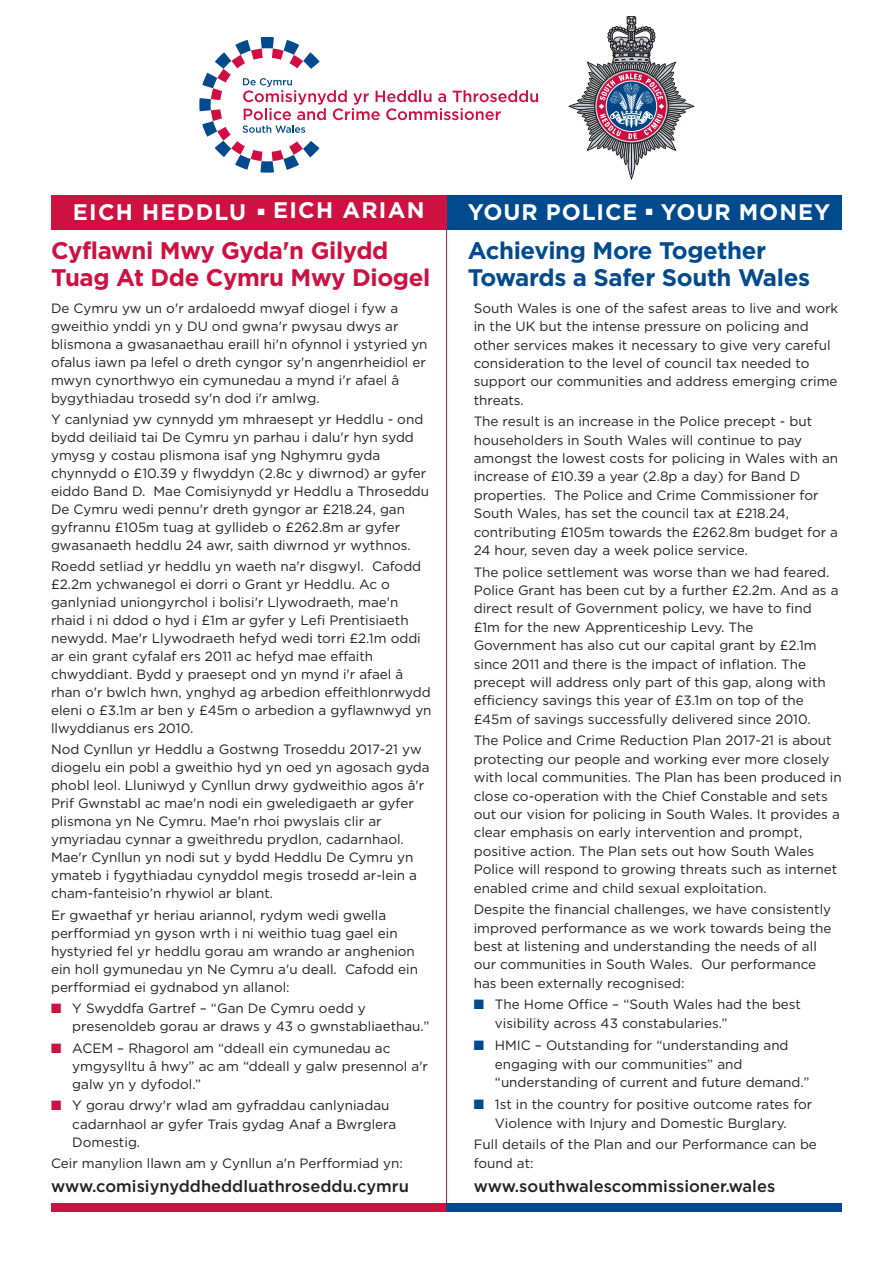
<style>
.page{position:relative;width:893px;height:1263px;background:#fff}
.page>*{position:absolute;margin:0;border:0;box-sizing:border-box;transform-origin:0 0}
.t1{font:700 24px/27px "Gotham";letter-spacing:-.015em;color:#cd1141}
.t2{font:700 24px/27px "Gotham";letter-spacing:-.015em;color:#004a8d}
.t3{font:700 22.5px "Gotham";letter-spacing:.04em;color:#fff}
.t4{font:500 16.5px "Gotham";color:#231f20}
.t5{font:13.5px/18.5px "Gotham";color:#231f20}
.s1{color:#cd1141}
.s2{color:#004a8d}
</style>
<div class="page">
<div style="left:446px;top:196px;width:396px;height:34px;background:#004a8d"></div>
<div style="left:51px;top:196px;width:395px;height:34px;background:#cd1141"></div>
<hr style="left:446px;top:196px;width:1px;height:1016px;background:#cd1141">
<svg style="left:199px;top:37px;width:339px;height:136px"></svg>
<svg style="left:569px;top:16px;width:125px;height:163px"></svg>
<div style="left:51px;top:1203px;width:395px;height:9px;background:#cd1141"></div>
<div style="left:446px;top:1203px;width:396px;height:9px;background:#004a8d"></div>
<h2 class="t3" style="left:73px;top:204px;width:175px">EICH HEDDLU</h2>
<h2 class="t3" style="left:258px;top:202px;width:168px">■ EICH ARIAN</h2>
<h2 class="t3" style="left:468px;top:204px;width:364px">YOUR POLICE ■ YOUR MONEY</h2>
<h1 class="t2" style="left:468px;top:239px;width:344px">Achieving More Together<br>Towards a Safer South Wales</h1>
<p class="t5" style="left:51px;top:300px;width:378px;line-height:18px">De Cymru yw un o'r ardaloedd mwyaf diogel i fyw a gweithio ynddi yn y DU ond gwna'r pwysau dwys ar blismona a gwasanaethau eraill hi'n ofynnol i ystyried yn ofalus iawn pa lefel o dreth cyngor sy'n angenrheidiol er mwyn cynorthwyo ein cymunedau a mynd i'r afael â bygythiadau trosedd sy'n dod i'r amlwg.</p>
<p class="t5" style="left:51px;top:411px;width:380px;line-height:18px">Y canlyniad yw cynnydd ym mhraesept yr Heddlu - ond bydd deiliaid tai De Cymru yn parhau i dalu'r hyn sydd ymysg y costau plismona isaf yng Nghymru gyda chynnydd o £10.39 y flwyddyn (2.8c y diwrnod) ar gyfer eiddo Band D. Mae Comisiynydd yr Heddlu a Throseddu De Cymru wedi pennu'r dreth gyngor ar £218.24, gan gyfrannu £105m tuag at gyllideb o £262.8m ar gyfer gwasanaeth heddlu 24 awr, saith diwrnod yr wythnos.</p>
<p class="t5" style="left:51px;top:558px;width:382px;line-height:18px">Roedd setliad yr heddlu yn waeth na'r disgwyl. Cafodd £2.2m ychwanegol ei dorri o Grant yr Heddlu. Ac o ganlyniad uniongyrchol i bolisi'r Llywodraeth, mae'n rhaid i ni ddod o hyd i £1m ar gyfer y Lefi Prentisiaeth newydd. Mae'r Llywodraeth hefyd wedi torri £2.1m oddi ar ein grant cyfalaf ers 2011 ac hefyd mae effaith chwyddiant. Bydd y praesept ond yn mynd i'r afael â rhan o'r bwlch hwn, ynghyd ag arbedion effeithlonrwydd eleni o £3.1m ar ben y £45m o arbedion a gyflawnwyd yn llwyddianus ers 2010.</p>
<p class="t5" style="left:51px;top:742px;width:380px;line-height:18px">Nod Cynllun yr Heddlu a Gostwng Troseddu 2017-21 yw diogelu ein pobl a gweithio hyd yn oed yn agosach gyda phobl leol. Lluniwyd y Cynllun drwy gydweithio agos â'r Prif Gwnstabl ac mae'n nodi ein gweledigaeth ar gyfer plismona yn Ne Cymru. Mae'n rhoi pwyslais clir ar ymyriadau cynnar a gweithredu prydlon, cadarnhaol.<br>Mae'r Cynllun yn nodi sut y bydd Heddlu De Cymru yn ymateb i fygythiadau cynyddol megis trosedd ar-lein a cham-fanteisio’n rhywiol ar blant.</p>
<p class="t5" style="left:51px;top:907px;width:369px;line-height:18px">Er gwaethaf yr heriau ariannol, rydym wedi gwella perfformiad yn gyson wrth i ni weithio tuag gael ein hystyried fel yr heddlu gorau am wrando ar anghenion ein holl gymunedau yn Ne Cymru a'u deall. Cafodd ein perfformiad ei gydnabod yn allanol:</p>
<p class="t5" style="left:72px;top:1000px;width:359px;text-indent:-21px"><span class="s1">■</span> Y Swyddfa Gartref – “Gan De Cymru oedd y presenoldeb gorau ar draws y 43 o gwnstabliaethau.”</p>
<p class="t5" style="left:72px;top:1040px;width:357px;text-indent:-21px"><span class="s1">■</span> ACEM – Rhagorol am “ddeall ein cymunedau ac ymgysylltu â hwy” ac am “ddeall y galw presennol a'r galw yn y dyfodol.”</p>
<p class="t5" style="left:72px;top:1097px;width:325px;text-indent:-21px"><span class="s1">■</span> Y gorau drwy'r wlad am gyfraddau canlyniadau cadarnhaol ar gyfer Trais gydag Anaf a Bwrglera<br>Domestig.</p>
<p class="t5" style="left:51px;top:1155px;width:353px">Ceir manylion llawn am y Cynllun a'n Perfformiad yn:</p>
<p class="t4" style="left:51px;top:1180px;width:359px">www.comisiynyddheddluathroseddu.cymru</p>
<h1 class="t1" style="left:51px;top:239px;width:381px">Cyflawni Mwy Gyda'n Gilydd<br>Tuag At Dde Cymru Mwy Diogel</h1>
<p class="t5" style="left:474px;top:300px;width:366px">South Wales is one of the safest areas to live and work in the UK but the intense pressure on policing and other services makes it necessary to give very careful consideration to the level of council tax needed to support our communities and address emerging crime threats.</p>
<p class="t5" style="left:474px;top:413px;width:366px">The result is an increase in the Police precept - but householders in South Wales will continue to pay amongst the lowest costs for policing in Wales with an increase of £10.39 a year (2.8p a day) for Band D properties. The Police and Crime Commissioner for South Wales, has set the council tax at £218.24, contributing £105m towards the £262.8m budget for a 24 hour, seven day a week police service.</p>
<p class="t5" style="left:474px;top:564px;width:366px">The police settlement was worse than we had feared.<br>Police Grant has been cut by a further £2.2m. And as a direct result of Government policy, we have to find £1m for the new Apprenticeship Levy. The Government has also cut our capital grant by £2.1m since 2011 and there is the impact of inflation. The precept will address only part of this gap, along with efficiency savings this year of £3.1m on top of the £45m of savings successfully delivered since 2010.</p>
<p class="t5" style="left:474px;top:732px;width:369px">The Police and Crime Reduction Plan 2017-21 is about protecting our people and working ever more closely with local communities. The Plan has been produced in close co-operation with the Chief Constable and sets out our vision for policing in South Wales. It provides a clear emphasis on early intervention and prompt, positive action. The Plan sets out how South Wales Police will respond to growing threats such as internet enabled crime and child sexual exploitation.</p>
<p class="t5" style="left:474px;top:901px;width:359px">Despite the financial challenges, we have consistently improved performance as we work towards being the best at listening and understanding the needs of all our communities in South Wales. Our performance has been externally recognised:</p>
<p class="t5" style="left:495px;top:996px;width:308px;line-height:18.9px;text-indent:-21px"><span class="s2">■</span> The Home Office – “South Wales had the best visibility across 43 constabularies.”</p>
<p class="t5" style="left:495px;top:1037px;width:316px;text-indent:-21px"><span class="s2">■</span> HMIC – Outstanding for “understanding and engaging with our communities” and “understanding of current and future demand.”</p>
<p class="t5" style="left:474px;top:1096px;width:340px;line-height:18.9px;text-align:center"><span class="s2">■</span> 1st in the country for positive outcome rates for<br>Violence with Injury and Domestic Burglary.</p>
<p class="t5" style="left:474px;top:1136px;width:345px">Full details of the Plan and our Performance can be found at:</p>
<p class="t4" style="left:474px;top:1180px;width:303px">www.southwalescommissioner.wales</p>
</div>
